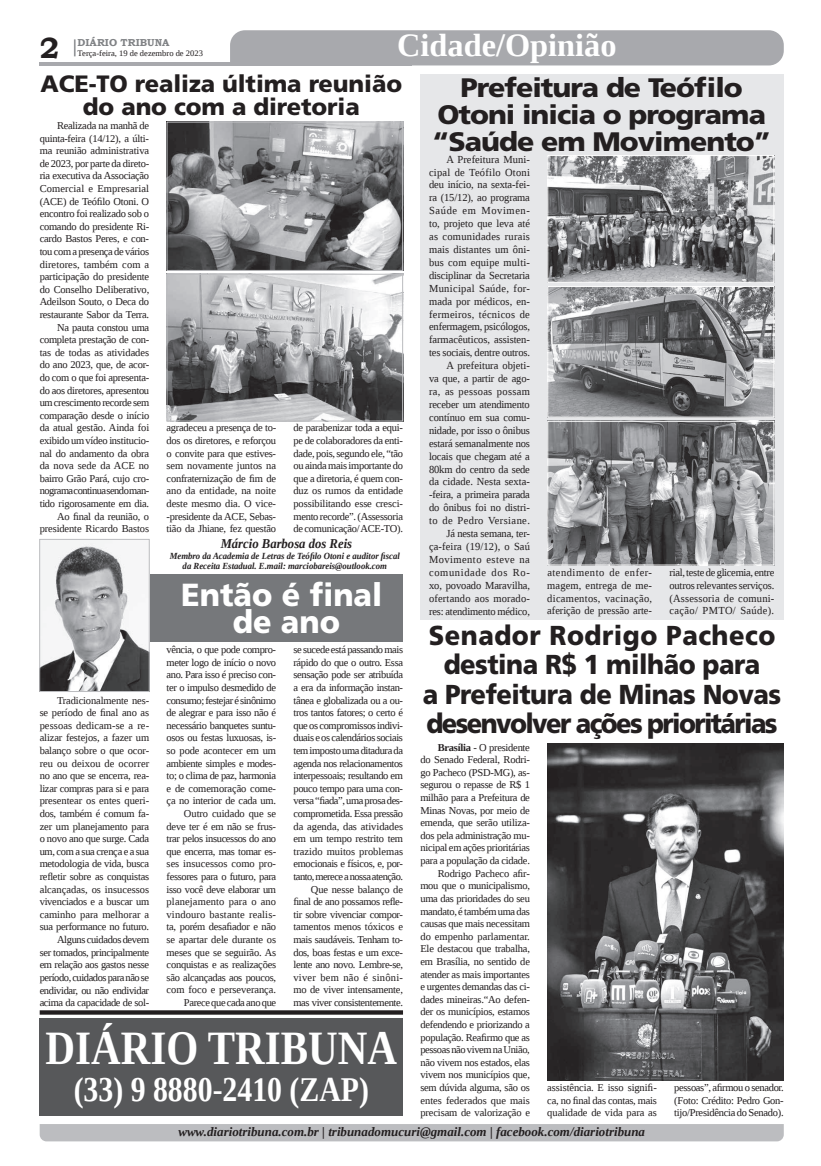
<style>
.page{position:relative;width:821px;height:1166px;background:#fff}
.page>*{position:absolute;margin:0;border:0;box-sizing:border-box;transform-origin:0 0}
.t1{font:700 47.77px "Liberation Serif";color:#fff;scale:.86 1}
.t2{font:700 34.65px "Liberation Serif";color:#fff;scale:.86 1}
.t3{font:700 32.38px "Liberation Serif";color:#fff}
.t4{font:900 31.94px/26.8px "Frutiger LT Std";color:#fff;text-align:center;scale:.95 1}
.t5{font:700 29.31px "Bookman Old Style";color:#231f20}
.t6{font:900 27.39px/29.7px "Frutiger LT Std";letter-spacing:-.02em;color:#231f20;text-align:center;scale:.93 1}
.t7{font:900 26.78px/26.7px "Frutiger LT Std";letter-spacing:-.035em;color:#231f20;text-align:center;scale:1.06 1}
.t8{font:900 23.62px/23.2px "Frutiger LT Std";letter-spacing:-.005em;color:#231f20;text-align:center}
.t9{font:italic 700 13.56px "Liberation Serif";color:#231f20;scale:.94 1}
.t10{font:italic 700 12.95px "Liberation Serif";color:#231f20}
.t11{font:10.76px/13px "Liberation Serif";letter-spacing:-.005em;color:#231f20;text-align:justify}
.t12{font:10.5px/12.6px "Liberation Serif";letter-spacing:-.025em;color:#231f20;text-align:right}
.t13{font:700 10.06px "Bookman Old Style";color:#808285}
.t14{font:italic 700 9.36px/10.2px "Liberation Serif";color:#231f20;text-align:center;scale:.94 1}
.t15{font:8.4px "Liberation Serif";color:#231f20}
.s1{font-weight:700}
</style>
<div class="page">
<svg style="left:74px;top:39px;width:2px;height:17px"></svg>
<hr style="left:40px;top:62px;width:372px;height:3px;background:#a8a9ad">
<div style="left:230px;top:30px;width:554px;height:35px;background:#a8a9ad"></div>
<div style="left:40px;top:1124px;width:744px;height:17px;background:#bcbdc0"></div>
<div style="left:420px;top:74px;width:364px;height:545px;background:#e6e7e9"></div>
<svg style="left:40px;top:1010px;width:363px;height:4px"></svg>
<div style="left:40px;top:574px;width:363px;height:67px;background:#76787b"></div>
<img style="left:41px;top:541px;width:107px;height:149px">
<div style="left:39px;top:539px;width:111px;height:153px;border:1px solid #bcbdc0"></div>
<div style="left:40px;top:1018px;width:363px;height:98px;background:#57585a"></div>
<img style="left:549px;top:157px;width:223px;height:124px">
<div style="left:547px;top:155px;width:227px;height:128px;border:1px solid #fff"></div>
<img style="left:549px;top:288px;width:223px;height:128px">
<div style="left:547px;top:286px;width:227px;height:132px;border:1px solid #fff"></div>
<img style="left:549px;top:423px;width:223px;height:140px">
<div style="left:547px;top:421px;width:227px;height:144px;border:1px solid #fff"></div>
<img style="left:169px;top:124px;width:232px;height:145px">
<div style="left:167px;top:122px;width:236px;height:149px;border:1px solid #bcbdc0"></div>
<img style="left:169px;top:276px;width:232px;height:143px">
<div style="left:167px;top:274px;width:236px;height:147px;border:1px solid #bcbdc0"></div>
<img style="left:547px;top:743px;width:237px;height:337px">
<h3 class="t5" style="left:40px;top:27px;width:21px">2</h3>
<p class="t13" style="left:78px;top:35px;width:93px">DIÁRIO TRIBUNA</p>
<p class="t15" style="left:78px;top:48px;width:127px">Terça-feira, 19 de dezembro de 2023</p>
<h3 class="t3" style="left:397px;top:24px;width:221px">Cidade/Opinião</h3>
<h3 class="t8" style="left:41px;top:72px;width:363px">ACE-TO realiza última reunião do ano com a diretoria</h3>
<p class="t12" style="left:40px;top:119px;width:111px">Realizada na manhã de quinta-feira (14/12), a últi&shy;ma reunião administrativa de 2023, por parte da direto&shy;ria executiva da Associação<br>Comercial e Empresarial (ACE) de Teófilo Otoni. O encontro foi realizado sob o comando do presidente Ri&shy;cardo Bastos Peres, e con&shy;tou com a presença de vários diretores, também com a participação do presidente do Conselho Deliberativo,<br>Adeilson Souto, o Deca do restaurante Sabor da Terra.<br>Na pauta constou uma completa prestação de con&shy;tas de todas as atividades do ano 2023, que, de acor&shy;do com o que foi apresenta&shy;do aos diretores, apresentou um crescimento recorde sem comparação desde o início da atual gestão. Ainda foi exibido um vídeo institucio&shy;nal do andamento da obra da nova sede da ACE no bairro Grão Pará, cujo cro&shy;nograma continua sendo man&shy;tido rigorosamente em dia.<br>Ao final da reunião, o presidente Ricardo Bastos</p>
<p class="t12" style="left:167px;top:421px;width:111px;text-align:justify">agradeceu a presença de to&shy;dos os diretores, e reforçou o convite para que estives&shy;sem novamente juntos na confraternização de fim de ano da entidade, na noite deste mesmo dia. O vice--presidente da ACE, Sebas&shy;tião da Jhiane, fez questão</p>
<p class="t12" style="left:294px;top:421px;width:111px;text-align:justify">de parabenizar toda a equi&shy;pe de colaboradores da enti&shy;dade, pois, segundo ele, “tão ou ainda mais importante do que a diretoria, é quem con&shy;duz os rumos da entidade possibilitando esse cresci&shy;mento recorde”. (Assessoria de comunicação/ ACE-TO).</p>
<p class="t9" style="left:221px;top:535px;width:141px">Márcio Barbosa dos Reis</p>
<p class="t14" style="left:170px;top:550px;width:246px">Membro da Academia de Letras de Teófilo Otoni e auditor fiscal da Receita Estadual. E.mail: marciobareis@outlook.com</p>
<h3 class="t4" style="left:181px;top:581px;width:213px">Então é final de ano</h3>
<p class="t12" style="left:167px;top:643px;width:111px">vência, o que pode compro&shy;meter logo de início o novo ano. Para isso é preciso con&shy;ter o impulso desmedido de consumo; festejar é sinônimo de alegrar e para isso não é necessário banquetes suntu&shy;osos ou festas luxuosas, is&shy;so pode acontecer em um ambiente simples e modes&shy;to; o clima de paz, harmonia e de comemoração come&shy;ça no interior de cada um.<br>Outro cuidado que se deve ter é em não se frus&shy;trar pelos insucessos do ano que encerra, mas tomar es&shy;ses insucessos como pro&shy;fessores para o futuro, para isso você deve elaborar um planejamento para o ano vindouro bastante realis&shy;ta, porém desafiador e não se apartar dele durante os meses que se seguirão. As conquistas e as realizações são alcançadas aos poucos, com foco e perseverança.<br>Parece que cada ano que</p>
<p class="t12" style="left:294px;top:643px;width:111px">se sucede está passando mais rápido do que o outro. Essa sensação pode ser atribuída a era da informação instan&shy;tânea e globalizada ou a ou&shy;tros tantos fatores; o certo é que os compromissos indivi&shy;duais e os calendários sociais tem imposto uma ditadura da agenda nos relacionamentos interpessoais; resultando em pouco tempo para uma con&shy;versa “fiada”, uma prosa des&shy;comprometida. Essa pressão da agenda, das atividades em um tempo restrito tem trazido muitos problemas emocionais e físicos, e, por&shy;tanto, merece a nossa atenção.<br>Que nesse balanço de final de ano possamos refle&shy;tir sobre vivenciar compor&shy;tamentos menos tóxicos e mais saudáveis. Tenham to&shy;dos, boas festas e um exce&shy;lente ano novo. Lembre-se, viver bem não é sinôni&shy;mo de viver intensamente, mas viver consistentemente.</p>
<h1 class="t1" style="left:45px;top:1015px;width:411px">DIÁRIO TRIBUNA</h1>
<h2 class="t2" style="left:74px;top:1066px;width:345px">(33) 9 8880-2410 (ZAP)</h2>
<p class="t12" style="left:40px;top:694px;width:111px">Tradicionalmente nes-<br>se período de final ano as pessoas dedicam-se a re&shy;alizar festejos, a fazer um balanço sobre o que ocor&shy;reu ou deixou de ocorrer no ano que se encerra, rea&shy;lizar compras para si e para presentear os entes queri&shy;dos, também é comum fa&shy;zer um planejamento para o novo ano que surge. Cada um, com a sua crença e a sua metodologia de vida, busca refletir sobre as conquistas alcançadas, os insucessos vivenciados e a buscar um caminho para melhorar a sua performance no futuro.<br>Alguns cuidados devem<br>ser tomados, principalmente em relação aos gastos nesse período, cuidados para não se endividar, ou não endividar acima da capacidade de sol-</p>
<h3 class="t7" style="left:432px;top:75px;width:321px">Prefeitura de Teófilo<br>Otoni inicia o programa “Saúde em Movimento”</h3>
<p class="t11" style="left:429px;top:152px;width:102px;text-align:right">A Prefeitura Muni&shy;cipal de Teófilo Otoni deu início, na sexta-fei&shy;ra (15/12), ao programa<br>Saúde em Movimen&shy;to, projeto que leva até as comunidades rurais mais distantes um ôni&shy;bus com equipe multi&shy;disciplinar da Secretaria<br>Municipal Saúde, for&shy;mada por médicos, en&shy;fermeiros, técnicos de enfermagem, psicólogos, farmacêuticos, assisten&shy;tes sociais, dentre outros.<br>A prefeitura objeti-<br>va que, a partir de ago&shy;ra, as pessoas possam receber um atendimento contínuo em sua comu&shy;nidade, por isso o ônibus estará semanalmente nos locais que chegam até a<br>80km do centro da sede da cidade. Nesta sexta--feira, a primeira parada do ônibus foi no distri&shy;to de Pedro Versiane.<br>Já nesta semana, ter&shy;ça-feira (19/12), o Saú<br>Movimento esteve na comunidade dos Ro&shy;xo, povoado Maravilha, ofertando aos morado&shy;res: atendimento médico,</p>
<p class="t11" style="left:547px;top:566px;width:106px">atendimento de enfer&shy;magem, entrega de me&shy;dicamentos, vacinação, aferição de pressão arte-</p>
<p class="t11" style="left:670px;top:566px;width:106px">rial, teste de glicemia, entre outros relevantes serviços. (Assessoria de comuni&shy;cação/ PMTO/ Saúde).</p>
<h3 class="t6" style="left:423px;top:620px;width:387px">Senador Rodrigo Pacheco destina R$ 1 milhão para<br>a Prefeitura de Minas Novas desenvolver ações prioritárias</h3>
<p class="t12" style="left:420px;top:741px;width:111px"><span class="s1">Brasília</span> - O presidente<br>do Senado Federal, Rodri&shy;go Pacheco (PSD-MG), as&shy;segurou o repasse de R$ 1 milhão para a Prefeitura de<br>Minas Novas, por meio de emenda, que serão utiliza&shy;dos pela administração mu&shy;nicipal em ações prioritárias para a população da cidade.<br>Rodrigo Pacheco afir&shy;mou que o municipalismo, uma das prioridades do seu mandato, é também uma das causas que mais necessitam do empenho parlamentar.<br>Ele destacou que trabalha, em Brasília, no sentido de atender as mais importantes e urgentes demandas das ci&shy;dades mineiras.“Ao defen&shy;der os municípios, estamos defendendo e priorizando a população. Reafirmo que as pessoas não vivem na União, não vivem nos estados, elas vivem nos municípios que, sem dúvida alguma, são os entes federados que mais precisam de valorização e</p>
<p class="t12" style="left:547px;top:1081px;width:111px;text-align:justify">assistência. E isso signifi&shy;ca, no final das contas, mais qualidade de vida para as</p>
<p class="t12" style="left:674px;top:1081px;width:111px;text-align:justify">pessoas”, afirmou o senador. (Foto: Crédito: Pedro Gon&shy;tijo/Presidência do Senado).</p>
<p class="t10" style="left:178px;top:1123px;width:468px">www.diariotribuna.com.br | tribunadomucuri@gmail.com | facebook.com/diariotribuna</p>
</div>
